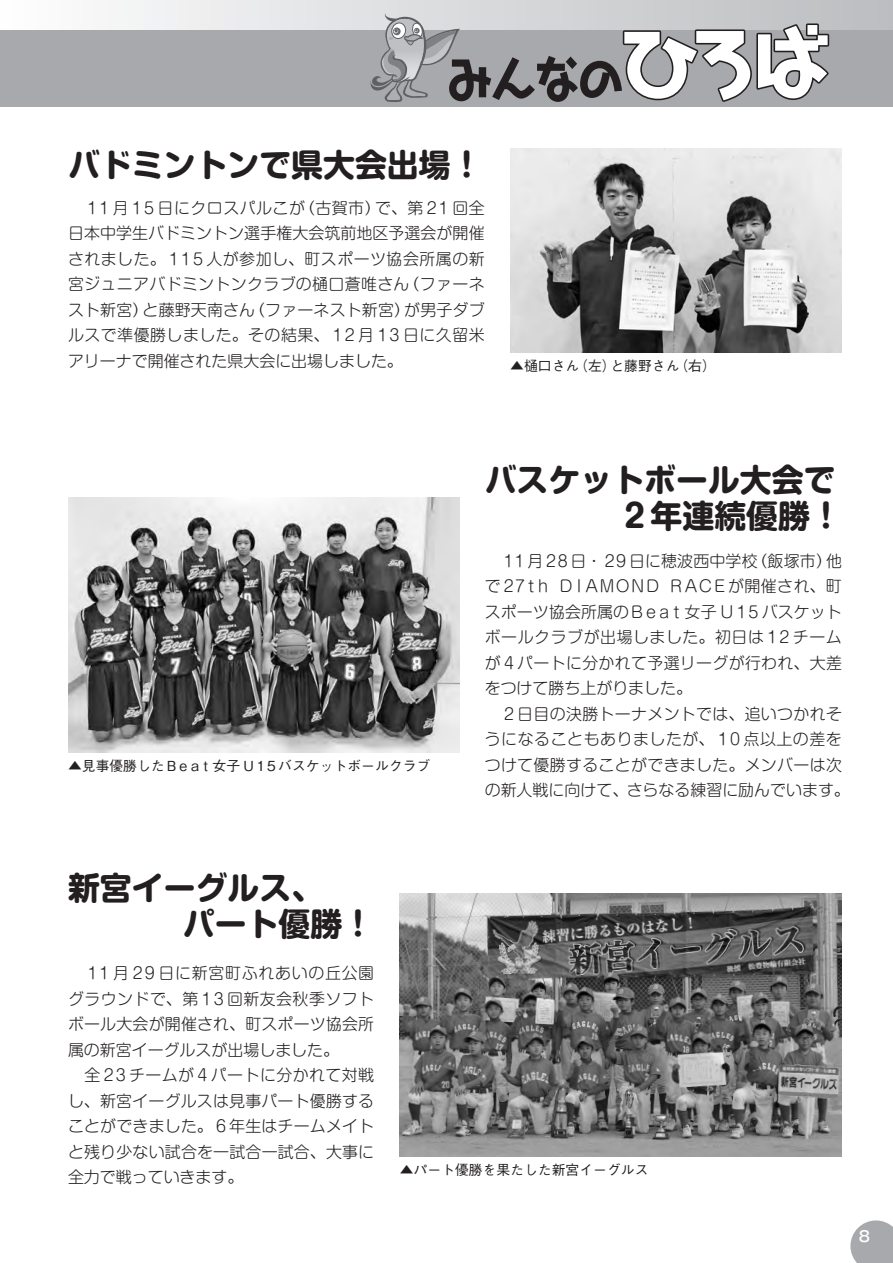
<style>
.page{position:relative;width:893px;height:1263px;background:#fff}
.page>*{position:absolute;margin:0;border:0;box-sizing:border-box;transform-origin:0 0}
.t1{font:700 31.95px/36.2px "Shin M Go Pro";color:#231f20;text-align:right}
.t2{font:300 15.9px/25.5px "Shin M Go Pro";letter-spacing:.01em;color:#231f20}
.t3{font:500 14.85px "Gothic MB101 Pr 5";color:#fff}
.t4{font:500 13.8px "Gothic BBB Pr 5";color:#231f20}
</style>
<div class="page">
<img style="left:510px;top:149px;width:332px;height:204px">
<img style="left:68px;top:497px;width:391px;height:256px">
<img style="left:400px;top:893px;width:442px;height:264px">
<svg style="left:850px;top:1220px;width:43px;height:43px;background:#b3b4b8"></svg>
<div style="left:0;top:0;width:893px;height:106px;background:#a8a9ad"></div>
<div style="left:0;top:0;width:893px;height:30px;background:linear-gradient(to right,#fdfdfe,#bbbcbf)"></div>
<svg style="left:370px;top:13px;width:459px;height:89px"></svg>
<h1 class="t1" style="left:68px;top:143px;width:416px">バドミントンで県大会出場！</h1>
<p class="t2" style="left:68px;top:193px;width:418px;text-align:justify">　１１月１５日にクロスパルこが（古賀市）で、第２１回全日本中学生バドミントン選手権大会筑前地区予選会が開催されました。１１５人が参加し、町スポーツ協会所属の新宮ジュニアバドミントンクラブの樋口蒼唯さん（ファーネスト新宮）と藤野天南さん（ファーネスト新宮）が男子ダブルスで準優勝しました。その結果、１２月１３日に久留米アリーナで開催された県大会に出場しました。</p>
<p class="t4" style="left:510px;top:355px;width:207px">▲樋口さん（左）と藤野さん（右）</p>
<p class="t4" style="left:68px;top:754px;width:364px">▲見事優勝したＢｅａｔ女子 U１５バスケットボールクラブ</p>
<h1 class="t1" style="left:485px;top:457px;width:359px">バスケットボール大会で<br>２年連続優勝！</h1>
<p class="t2" style="left:485px;top:546px;width:367px">　１１月２８日・２９日に穂波西中学校（飯塚市）他で２７ｔｈＤＩＡＭＯＮＤＲＡＣＥが開催され、町スポーツ協会所属のＢｅａｔ女子 U１５バスケットボールクラブが出場しました。初日は１２チームが４パートに分かれて予選リーグが行われ、大差をつけて勝ち上がりました。<br>　２日目の決勝トーナメントでは、追いつかれそうになることもありましたが、１０点以上の差をつけて優勝することができました。メンバーは次の新人戦に向けて、さらなる練習に励んでいます。</p>
<h1 class="t1" style="left:183px;top:866px;width:193px;text-align:left;text-indent:-115px">新宮イーグルス、<br>パート優勝！</h1>
<p class="t2" style="left:68px;top:959px;width:308px">　１１月２９日に新宮町ふれあいの丘公園グラウンドで、第１３回新友会秋季ソフトボール大会が開催され、町スポーツ協会所属の新宮イーグルスが出場しました。<br>　全２３チームが４パートに分かれて対戦し、新宮イーグルスは見事パート優勝することができました。６年生はチームメイトと残り少ない試合を一試合一試合、大事に全力で戦っていきます。</p>
<p class="t4" style="left:400px;top:1158px;width:250px">▲パート優勝を果たした新宮イーグルス</p>
<p class="t3" style="left:859px;top:1224px;width:13px">8</p>
</div>
